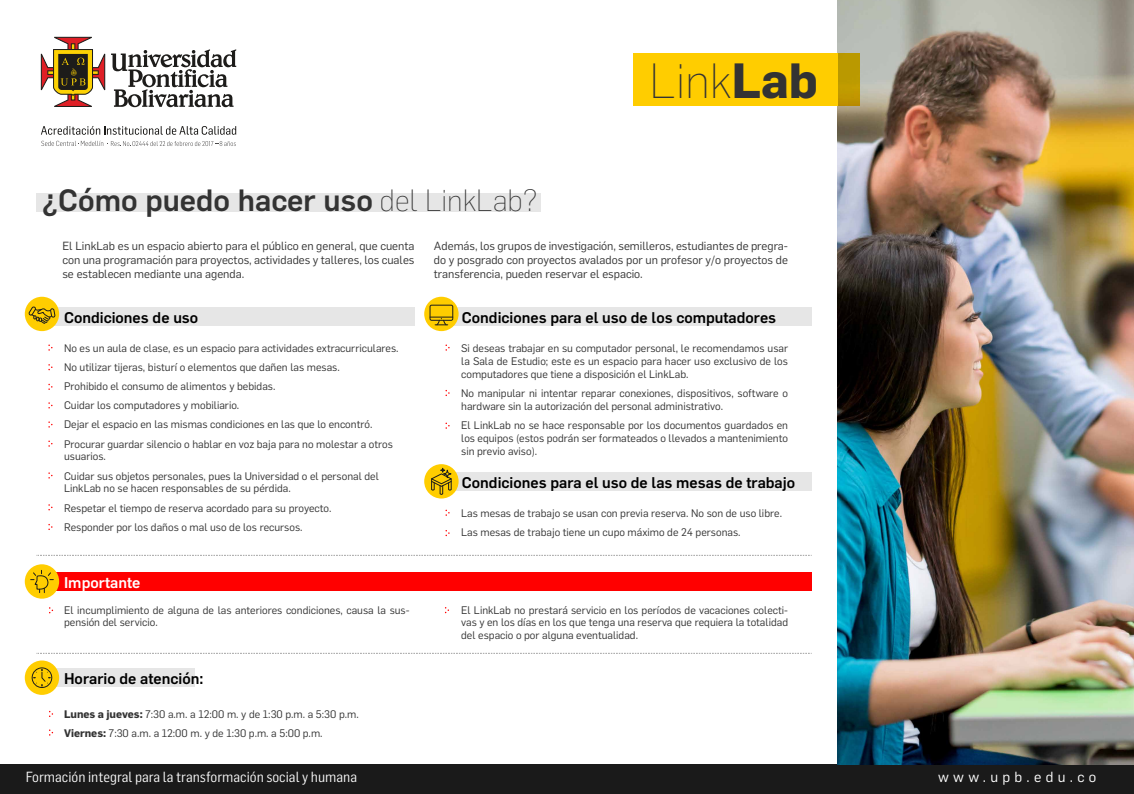
<style>
.page{position:relative;width:1134px;height:794px;background:#fff}
.page>*{position:absolute;margin:0;border:0;box-sizing:border-box;transform-origin:0 0}
.t1{font:200 48.52px "Flama";color:#333}
.t2{font:500 30.2px "Flama";color:#333}
.t3{font:500 15.2px "Flama";color:#000}
.t4{font:500 15.2px "Flama";color:#fff}
.t5{font:14.4px "Flama Semicondensed";color:#fff}
.t6{font:14.4px "Flama";letter-spacing:.3em;color:#fff}
.t7{font:11.6px/13.9px "Flama";color:#333;text-align:justify}
.t8{font:10.76px/19.1px "Flama";color:#333}
.s1{font-weight:200}
.s2{font-weight:700}
</style>
<div class="page">
<svg style="left:111px;top:49px;width:125px;height:58px"></svg>
<svg style="left:41px;top:37px;width:64px;height:70px"></svg>
<svg style="left:41px;top:126px;width:195px;height:9px"></svg>
<svg style="left:41px;top:141px;width:195px;height:5px"></svg>
<div style="left:0;top:764px;width:1134px;height:30px;background:#1a1a1a"></div>
<img style="left:838px;top:0;width:296px;height:764px">
<div style="left:37px;top:193px;width:504px;height:18px;background:#e6e6e6"></div>
<div style="left:37px;top:307px;width:377px;height:18px;background:#e6e6e6"></div>
<div style="left:37px;top:668px;width:157px;height:19px;background:#e6e6e6"></div>
<div style="left:37px;top:572px;width:774px;height:18px;background:#f00"></div>
<div style="left:633px;top:54px;width:205px;height:52px;background:#ffcd00"></div>
<div style="left:838px;top:54px;width:21px;height:52px;background:#ba9900"></div>
<svg style="left:48px;top:344px;width:5px;height:7px"></svg>
<svg style="left:48px;top:384px;width:5px;height:6px"></svg>
<svg style="left:48px;top:440px;width:5px;height:7px"></svg>
<svg style="left:49px;top:711px;width:4px;height:6px"></svg>
<svg style="left:48px;top:524px;width:5px;height:6px"></svg>
<div style="left:434px;top:307px;width:377px;height:18px;background:#e6e6e6"></div>
<svg style="left:445px;top:344px;width:5px;height:7px"></svg>
<svg style="left:445px;top:390px;width:5px;height:6px"></svg>
<svg style="left:445px;top:422px;width:5px;height:7px"></svg>
<div style="left:434px;top:472px;width:377px;height:18px;background:#e6e6e6"></div>
<svg style="left:445px;top:509px;width:5px;height:7px"></svg>
<svg style="left:445px;top:530px;width:5px;height:6px"></svg>
<svg style="left:37px;top:555px;width:774px;height:1px"></svg>
<svg style="left:37px;top:653px;width:774px;height:1px"></svg>
<svg style="left:424px;top:297px;width:35px;height:34px"></svg>
<div style="left:430px;top:305px;width:23px;height:16px;border:1px solid #1d1d1b;border-radius:2px"></div>
<svg style="left:430px;top:317px;width:23px;height:9px"></svg>
<div style="left:25px;top:297px;width:34px;height:34px;background:#ffcd00;border-radius:50%"></div>
<div style="left:424px;top:464px;width:35px;height:34px;background:#ffcd00;border-radius:50%"></div>
<svg style="left:430px;top:468px;width:23px;height:27px"></svg>
<svg style="left:28px;top:306px;width:28px;height:19px"></svg>
<div style="left:25px;top:564px;width:34px;height:34px;background:#ffcd00;border-radius:50%"></div>
<svg style="left:31px;top:570px;width:22px;height:22px"></svg>
<div style="left:25px;top:660px;width:34px;height:35px;background:#ffcd00;border-radius:50%"></div>
<div style="left:32px;top:667px;width:20px;height:21px;border:1px solid #1d1d1b;border-radius:50%"></div>
<svg style="left:34px;top:669px;width:16px;height:17px"></svg>
<h2 class="t2" style="left:42px;top:178px;width:498px">¿Cómo puedo hacer uso <span class="s1">del LinkLab?</span></h2>
<h1 class="t1" style="left:650px;top:49px;width:170px">Link<span class="s2">Lab</span></h1>
<p class="t7" style="left:62px;top:238px;width:354px">El LinkLab es un espacio abierto para el público en general, que cuenta con una programación para proyectos, actividades y talleres, los cuales se establecen mediante una agenda.</p>
<h3 class="t3" style="left:64px;top:306px;width:136px">Condiciones de uso</h3>
<p class="t8" style="left:64px;top:338px;width:336px">No es un aula de clase, es un espacio para actividades extracurriculares.<br>No utilizar tijeras, bisturí o elementos que dañen las mesas.<br>Prohibido el consumo de alimentos y bebidas.<br>Cuidar los computadores y mobiliario.<br>Dejar el espacio en las mismas condiciones en las que lo encontró.<br>Procurar guardar silencio o hablar en voz baja para no molestar a otros</p>
<p class="t8" style="left:64px;top:446px;width:316px">usuarios.<br>Cuidar sus objetos personales, pues la Universidad o el personal del</p>
<p class="t8" style="left:64px;top:478px;width:269px">LinkLab no se hacen responsables de su pérdida.<br>Respetar el tiempo de reserva acordado para su proyecto.<br>Responder por los daños o mal uso de los recursos.</p>
<h3 class="t4" style="left:64px;top:571px;width:78px">Importante</h3>
<p class="t8" style="left:64px;top:602px;width:347px;line-height:12.9px">El incumplimiento de alguna de las anteriores condiciones, causa la sus&shy;pensión del servicio.</p>
<h3 class="t3" style="left:64px;top:668px;width:141px">Horario de atención:</h3>
<p class="t8" style="left:64px;top:703px;width:296px"><span class="s2">Lunes a jueves:</span> 7:30 a.m. a 12:00 m. y de 1:30 p.m. a 5:30 p.m.<br><span class="s2">Viernes:</span> 7:30 a.m. a 12:00 m. y de 1:30 p.m. a 5:00 p.m.</p>
<p class="t7" style="left:434px;top:238px;width:356px">Además, los grupos de investigación, semilleros, estudiantes de pregra&shy;do y posgrado con proyectos avalados por un profesor y/o proyectos de transferencia, pueden reservar el espacio.</p>
<h3 class="t3" style="left:462px;top:306px;width:316px">Condiciones para el uso de los computadores</h3>
<p class="t8" style="left:461px;top:341px;width:328px;line-height:12.9px;text-align:justify">Si deseas trabajar en su computador personal, le recomendamos usar la Sala de Estudio; este es un espacio para hacer uso exclusivo de los computadores que tiene a disposición el LinkLab.</p>
<p class="t8" style="left:461px;top:386px;width:328px;line-height:12.9px">No manipular ni intentar reparar conexiones, dispositivos, software o hardware sin la autorización del personal administrativo.</p>
<p class="t8" style="left:461px;top:418px;width:328px;line-height:12.9px;text-align:justify">El LinkLab no se hace responsable por los documentos guardados en los equipos (estos podrán ser formateados o llevados a mantenimiento sin previo aviso).</p>
<h3 class="t3" style="left:462px;top:471px;width:335px">Condiciones para el uso de las mesas de trabajo</h3>
<p class="t8" style="left:461px;top:503px;width:322px">Las mesas de trabajo se usan con previa reserva. No son de uso libre.<br>Las mesas de trabajo tiene un cupo máximo de 24 personas.</p>
<p class="t8" style="left:461px;top:602px;width:328px;line-height:12.9px;text-align:justify">El LinkLab no prestará servicio en los períodos de vacaciones colecti&shy;vas y en los días en los que tenga una reserva que requiera la totalidad del espacio o por alguna eventualidad.</p>
<h3 class="t5" style="left:26px;top:767px;width:333px">Formación integral para la transformación social y humana</h3>
<h3 class="t6" style="left:938px;top:767px;width:160px">www.upb.edu.co</h3>
</div>
